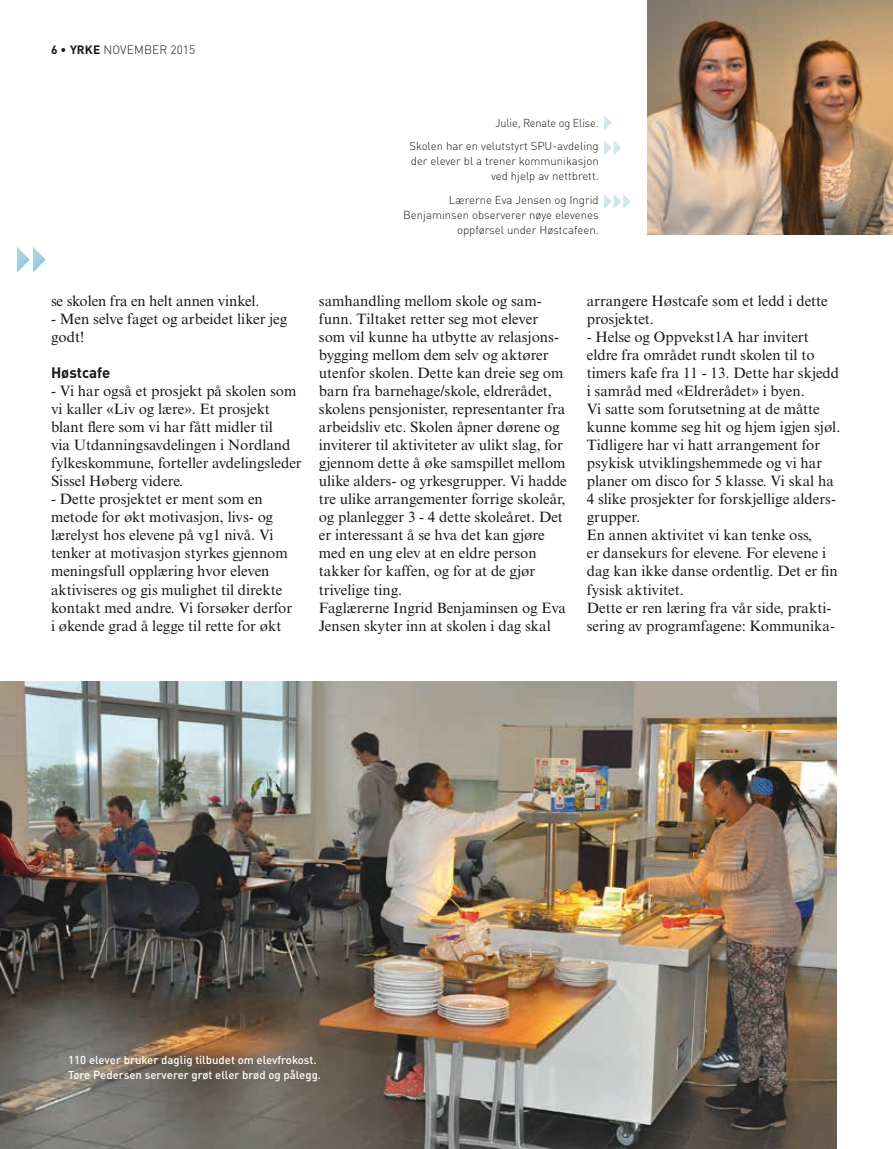
<style>
.page{position:relative;width:893px;height:1149px;background:#fff}
.page>*{position:absolute;margin:0;border:0;box-sizing:border-box;transform-origin:0 0}
.t1{font:15px/18px "Times New Roman MT Std";color:#181816}
.t2{font:700 15px "DINOT";letter-spacing:-.005em;color:#181816}
.t3{font:300 12px "DINOT";letter-spacing:.01em;color:#181816}
.t4{font:300 11.4px/15px "DINOT";color:#181816;text-align:right}
.t5{font:500 11.4px/15px "DINOT";color:#fff}
.t6{font:300 11.4px/23.5px "DINOT";color:#181816;text-align:right;scale:.96 1}
.s1{font-weight:700}
</style>
<div class="page">
<img style="left:0;top:681px;width:837px;height:467px">
<svg style="left:17px;top:247px;width:29px;height:25px"></svg>
<svg style="left:604px;top:194px;width:27px;height:15px"></svg>
<svg style="left:604px;top:140px;width:17px;height:15px"></svg>
<svg style="left:604px;top:115px;width:8px;height:15px"></svg>
<img style="left:648px;top:0;width:245px;height:234px">
<p class="t3" style="left:51px;top:42px;width:146px"><span class="s1">6</span> • <span class="s1">YRKE</span> NOVEMBER 2015</p>
<p class="t6" style="left:409px;top:111px;width:199px">Julie, Renate og Elise.<br>Skolen har en velutstyrt SPU-avdeling</p>
<p class="t4" style="left:411px;top:154px;width:189px">der elever bl a trener kommunikasjon ved hjelp av nettbrett.</p>
<p class="t4" style="left:403px;top:192px;width:197px">Lærerne Eva Jensen og Ingrid<br>Benjaminsen observerer nøye elevenes oppførsel under Høstcafeen.</p>
<p class="t1" style="left:51px;top:292px;width:210px">se skolen fra en helt annen vinkel.</p>
<p class="t1" style="left:51px;top:310px;width:238px">- Men selve faget og arbeidet liker jeg godt!</p>
<p class="t2" style="left:51px;top:363px;width:61px">Høstcafe</p>
<p class="t1" style="left:51px;top:382px;width:252px">- Vi har også et prosjekt på skolen som vi kaller «Liv og lære». Et prosjekt blant flere som vi har fått midler til<br>via Utdanningsavdelingen i Nordland fylkeskommune, forteller avdelingsleder Sissel Høberg videre.</p>
<p class="t1" style="left:51px;top:490px;width:243px">- Dette prosjektet er ment som en metode for økt motivasjon, livs- og lærelyst hos elevene på vg1 nivå. Vi tenker at motivasjon styrkes gjennom meningsfull opplæring hvor eleven aktiviseres og gis mulighet til direkte kontakt med andre. Vi forsøker derfor i økende grad å legge til rette for økt</p>
<p class="t1" style="left:319px;top:292px;width:249px">samhandling mellom skole og sam&shy;funn. Tiltaket retter seg mot elever som vil kunne ha utbytte av relasjons&shy;bygging mellom dem selv og aktører utenfor skolen. Dette kan dreie seg om barn fra barnehage/skole, eldrerådet, skolens pensjonister, representanter fra arbeidsliv etc. Skolen åpner dørene og inviterer til aktiviteter av ulikt slag, for gjennom dette å øke samspillet mellom ulike alders- og yrkesgrupper. Vi hadde tre ulike arrangementer forrige skoleår, og planlegger 3 - 4 dette skoleåret. Det er interessant å se hva det kan gjøre med en ung elev at en eldre person takker for kaffen, og for at de gjør trivelige ting.<br>Faglærerne Ingrid Benjaminsen og Eva Jensen skyter inn at skolen i dag skal</p>
<p class="t1" style="left:587px;top:292px;width:242px">arrangere Høstcafe som et ledd i dette prosjektet.</p>
<p class="t1" style="left:587px;top:328px;width:255px">- Helse og Oppvekst1A har invitert eldre fra området rundt skolen til to timers kafe fra 11 - 13. Dette har skjedd i samråd med «Eldrerådet» i byen.<br>Vi satte som forutsetning at de måtte kunne komme seg hit og hjem igjen sjøl.<br>Tidligere har vi hatt arrangement for psykisk utviklingshemmede og vi har planer om disco for 5 klasse. Vi skal ha 4 slike prosjekter for forskjellige alders&shy;grupper.<br>En annen aktivitet vi kan tenke oss,<br>er dansekurs for elevene. For elevene i dag kan ikke danse ordentlig. Det er fin fysisk aktivitet.<br>Dette er ren læring fra vår side, prakti&shy;sering av programfagene: Kommunika-</p>
<p class="t5" style="left:68px;top:1051px;width:255px">110 elever bruker daglig tilbudet om elevfrokost.<br>Tore Pedersen serverer grøt eller brød og pålegg.</p>
</div>
